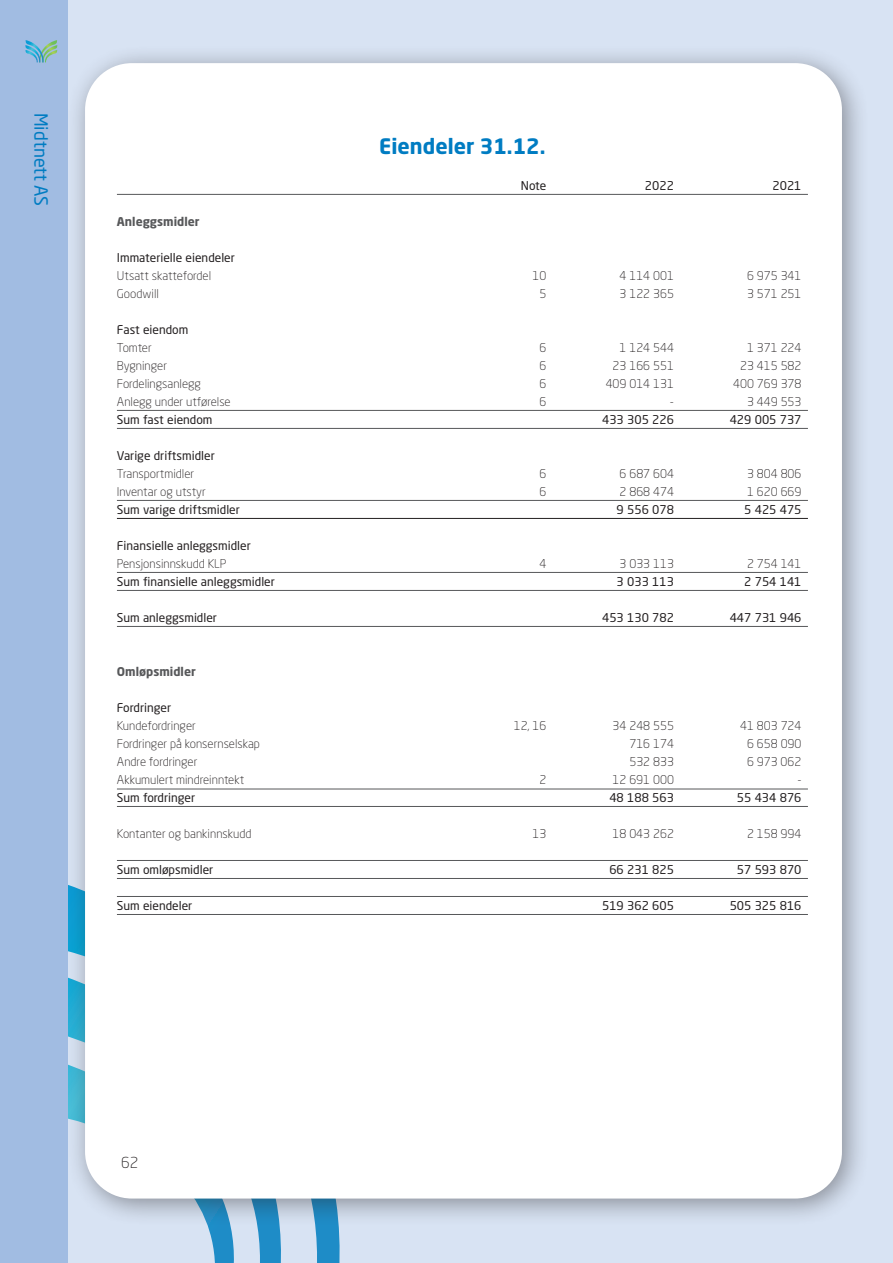
<style>
.page{position:relative;width:893px;height:1263px;background:#d8e3f3}
.page>*{position:absolute;margin:0;border:0;box-sizing:border-box;transform-origin:0 0}
.t1{font:700 21px "Neo Sans W1 G";color:#007cc2}
.t2{font:18px "Neo Sans W1 G";color:#007cc2}
.t3{font:300 15px "Neo Sans W1 G";color:#231f20}
.t4{font:300 12px "Neo Sans W1 G";color:#231f20}
.t5{font:12px "Neo Sans W1 G";color:#231f20}
.t6{font:700 12px "Neo Sans W1 G";color:#57585a}
</style>
<div class="page">
<svg style="left:208px;top:1227px;width:26px;height:36px"></svg>
<div style="left:0;top:0;width:68px;height:1263px;background:#a1bce2"></div>
<svg style="left:25px;top:40px;width:32px;height:22px"></svg>
<div style="left:65px;top:43px;width:805px;height:1184px;background:#231f20;opacity:.45"></div>
<div style="left:85px;top:63px;width:757px;height:1135px;background:#fff;border-radius:47px"></div>
<hr style="left:117px;top:194px;width:691px;height:1px;background:#57585a">
<hr style="left:117px;top:410px;width:691px;height:1px;background:#57585a">
<hr style="left:117px;top:428px;width:691px;height:1px;background:#57585a">
<hr style="left:117px;top:500px;width:691px;height:1px;background:#57585a">
<hr style="left:117px;top:518px;width:691px;height:1px;background:#231f20">
<hr style="left:117px;top:572px;width:691px;height:1px;background:#57585a">
<hr style="left:117px;top:590px;width:691px;height:1px;background:#57585a">
<hr style="left:117px;top:626px;width:691px;height:1px;background:#57585a">
<hr style="left:117px;top:789px;width:691px;height:1px;background:#57585a">
<hr style="left:117px;top:806px;width:691px;height:1px;background:#57585a">
<hr style="left:117px;top:860px;width:691px;height:1px;background:#57585a">
<hr style="left:117px;top:878px;width:691px;height:1px;background:#57585a">
<hr style="left:117px;top:896px;width:691px;height:1px;background:#57585a">
<hr style="left:117px;top:914px;width:691px;height:1px;background:#57585a">
<h2 class="t2" style="left:52px;top:113px;width:95px;rotate:90deg">Midtnett AS</h2>
<h1 class="t1" style="left:379px;top:133px;width:168px">Eiendeler 31.12.</h1>
<p class="t5" style="left:521px;top:178px;width:27px">Note</p>
<p class="t5" style="left:645px;top:178px;width:31px">2022</p>
<p class="t5" style="left:772px;top:178px;width:31px">2021</p>
<p class="t6" style="left:117px;top:214px;width:84px">Anleggsmidler</p>
<p class="t5" style="left:117px;top:250px;width:119px">Immaterielle eiendeler</p>
<p class="t4" style="left:117px;top:268px;width:96px">Utsatt skattefordel</p>
<p class="t4" style="left:532px;top:268px;width:15px">10</p>
<p class="t4" style="left:620px;top:268px;width:56px">4 114 001</p>
<p class="t4" style="left:747px;top:268px;width:56px">6 975 341</p>
<p class="t4" style="left:117px;top:286px;width:43px">Goodwill</p>
<p class="t4" style="left:539px;top:286px;width:8px">5</p>
<p class="t4" style="left:620px;top:286px;width:56px">3 122 365</p>
<p class="t4" style="left:747px;top:286px;width:56px">3 571 251</p>
<p class="t5" style="left:117px;top:322px;width:73px">Fast eiendom</p>
<p class="t4" style="left:117px;top:340px;width:36px">Tomter</p>
<p class="t4" style="left:539px;top:340px;width:8px">6</p>
<p class="t4" style="left:620px;top:340px;width:56px">1 124 544</p>
<p class="t4" style="left:747px;top:340px;width:56px">1 371 224</p>
<p class="t4" style="left:117px;top:358px;width:52px">Bygninger</p>
<p class="t4" style="left:539px;top:358px;width:8px">6</p>
<p class="t4" style="left:613px;top:358px;width:63px">23 166 551</p>
<p class="t4" style="left:740px;top:358px;width:63px">23 415 582</p>
<p class="t4" style="left:117px;top:376px;width:86px">Fordelingsanlegg</p>
<p class="t4" style="left:539px;top:376px;width:8px">6</p>
<p class="t4" style="left:606px;top:376px;width:70px">409 014 131</p>
<p class="t4" style="left:733px;top:376px;width:70px">400 769 378</p>
<p class="t4" style="left:117px;top:394px;width:115px">Anlegg under utførelse</p>
<p class="t4" style="left:539px;top:394px;width:8px">6</p>
<p class="t4" style="left:670px;top:394px;width:6px">‐</p>
<p class="t4" style="left:747px;top:394px;width:56px">3 449 553</p>
<p class="t5" style="left:117px;top:412px;width:97px">Sum fast eiendom</p>
<p class="t5" style="left:602px;top:412px;width:73px">433 305 226</p>
<p class="t5" style="left:730px;top:412px;width:73px">429 005 737</p>
<p class="t5" style="left:117px;top:448px;width:99px">Varige driftsmidler</p>
<p class="t4" style="left:117px;top:466px;width:79px">Transportmidler</p>
<p class="t4" style="left:539px;top:466px;width:8px">6</p>
<p class="t4" style="left:620px;top:466px;width:56px">6 687 604</p>
<p class="t4" style="left:747px;top:466px;width:56px">3 804 806</p>
<p class="t4" style="left:117px;top:484px;width:90px">Inventar og utstyr</p>
<p class="t4" style="left:539px;top:484px;width:8px">6</p>
<p class="t4" style="left:620px;top:484px;width:56px">2 868 474</p>
<p class="t4" style="left:747px;top:484px;width:56px">1 620 669</p>
<p class="t5" style="left:117px;top:502px;width:124px">Sum varige driftsmidler</p>
<p class="t5" style="left:617px;top:502px;width:59px">9 556 078</p>
<p class="t5" style="left:744px;top:502px;width:59px">5 425 475</p>
<p class="t5" style="left:117px;top:538px;width:135px">Finansielle anleggsmidler</p>
<p class="t4" style="left:117px;top:556px;width:111px">Pensjonsinnskudd KLP</p>
<p class="t4" style="left:539px;top:556px;width:8px">4</p>
<p class="t4" style="left:620px;top:556px;width:56px">3 033 113</p>
<p class="t4" style="left:747px;top:556px;width:56px">2 754 141</p>
<p class="t5" style="left:117px;top:574px;width:159px">Sum finansielle anleggsmidler</p>
<p class="t5" style="left:617px;top:574px;width:59px">3 033 113</p>
<p class="t5" style="left:744px;top:574px;width:59px">2 754 141</p>
<p class="t5" style="left:117px;top:610px;width:102px">Sum anleggsmidler</p>
<p class="t5" style="left:602px;top:610px;width:73px">453 130 782</p>
<p class="t5" style="left:730px;top:610px;width:73px">447 731 946</p>
<p class="t6" style="left:117px;top:664px;width:80px">Omløpsmidler</p>
<p class="t5" style="left:117px;top:700px;width:56px">Fordringer</p>
<p class="t4" style="left:117px;top:718px;width:80px">Kundefordringer</p>
<p class="t4" style="left:514px;top:718px;width:34px">12, 16</p>
<p class="t4" style="left:613px;top:718px;width:63px">34 248 555</p>
<p class="t4" style="left:740px;top:718px;width:63px">41 803 724</p>
<p class="t4" style="left:117px;top:736px;width:144px">Fordringer på konsernselskap</p>
<p class="t4" style="left:629px;top:736px;width:46px">716 174</p>
<p class="t4" style="left:747px;top:736px;width:56px">6 658 090</p>
<p class="t4" style="left:117px;top:754px;width:82px">Andre fordringer</p>
<p class="t4" style="left:629px;top:754px;width:46px">532 833</p>
<p class="t4" style="left:747px;top:754px;width:56px">6 973 062</p>
<p class="t4" style="left:117px;top:772px;width:129px">Akkumulert mindreinntekt</p>
<p class="t4" style="left:539px;top:772px;width:8px">2</p>
<p class="t4" style="left:613px;top:772px;width:63px">12 691 000</p>
<p class="t4" style="left:797px;top:772px;width:6px">‐</p>
<p class="t5" style="left:117px;top:790px;width:80px">Sum fordringer</p>
<p class="t5" style="left:609px;top:790px;width:66px">48 188 563</p>
<p class="t5" style="left:737px;top:790px;width:66px">55 434 876</p>
<p class="t4" style="left:117px;top:826px;width:136px">Kontanter og bankinnskudd</p>
<p class="t4" style="left:532px;top:826px;width:15px">13</p>
<p class="t4" style="left:613px;top:826px;width:63px">18 043 262</p>
<p class="t4" style="left:747px;top:826px;width:56px">2 158 994</p>
<p class="t5" style="left:117px;top:862px;width:98px">Sum omløpsmidler</p>
<p class="t5" style="left:609px;top:862px;width:66px">66 231 825</p>
<p class="t5" style="left:737px;top:862px;width:66px">57 593 870</p>
<p class="t5" style="left:117px;top:898px;width:77px">Sum eiendeler</p>
<p class="t5" style="left:602px;top:898px;width:73px">519 362 605</p>
<p class="t5" style="left:730px;top:898px;width:73px">505 325 816</p>
<p class="t3" style="left:121px;top:1153px;width:19px">62</p>
</div>
